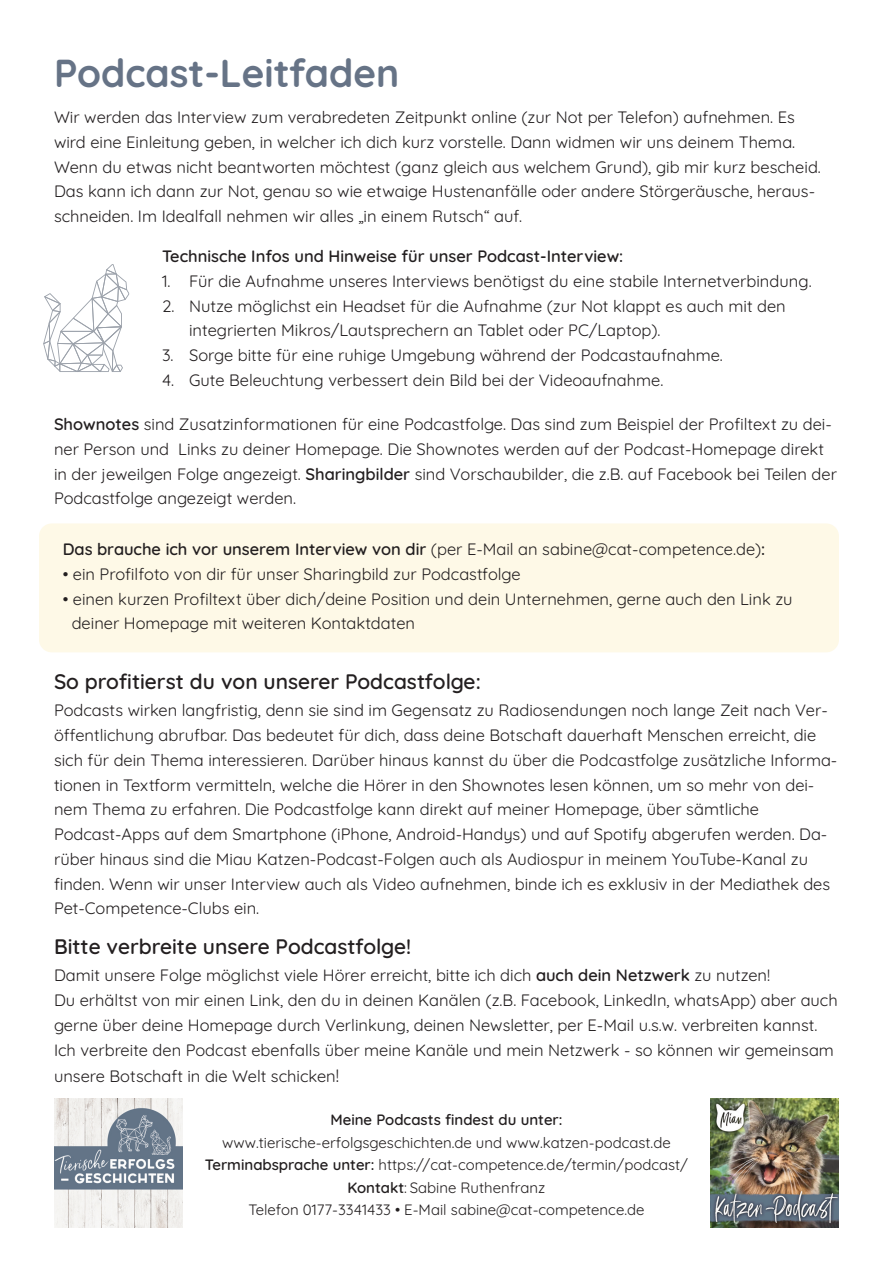
<style>
.page{position:relative;width:893px;height:1263px;background:#fff}
.page>*{position:absolute;margin:0;border:0;box-sizing:border-box;transform-origin:0 0}
.t1{font:700 39px "Quicksand";color:#667386}
.t2{font:600 21px "Quicksand";color:#231f20}
.t3{font:16.5px/24.8px "Quicksand";color:#231f20}
.t4{font:600 16.5px "Quicksand";color:#231f20}
.t5{font:15px "Quicksand";color:#231f20}
.t6{font:600 15px "Quicksand";color:#231f20}
.s1{font-weight:600}
.s2{font-weight:400}
.s3{font-size:18px}
</style>
<div class="page">
<svg style="left:43px;top:264px;width:86px;height:108px"></svg>
<div style="left:39px;top:523px;width:800px;height:129px;background:#fef9e7;border-radius:13px"></div>
<img style="left:54px;top:1098px;width:129px;height:129px">
<img style="left:710px;top:1098px;width:129px;height:129px">
<p class="t1" style="left:54px;top:48px;width:347px">Podcast-Leitfaden</p>
<p class="t3" style="left:54px;top:105px;width:768px">Wir werden das Interview zum verabredeten Zeitpunkt online (zur Not per Telefon) aufnehmen. Es wird eine Einleitung geben, in welcher ich dich kurz vorstelle. Dann widmen wir uns deinem Thema.<br>Wenn du etwas nicht beantworten möchtest (ganz gleich aus welchem Grund), gib mir kurz bescheid.<br>Das kann ich dann zur Not, genau so wie etwaige Hustenanfälle oder andere Störgeräusche, heraus&shy;schneiden. Im Idealfall nehmen wir alles „in einem Rutsch“ auf.</p>
<p class="t4" style="left:162px;top:246px;width:463px">Technische Infos und Hinweise für unser Podcast-Interview:</p>
<p class="t3" style="left:162px;top:268px;width:651px">1. Für die Aufnahme unseres Interviews benötigst du eine stabile Internetverbindung.</p>
<p class="t3" style="left:162px;top:293px;width:625px">2. Nutze möglichst ein Headset für die Aufnahme (zur Not klappt es auch mit den</p>
<p class="t3" style="left:189px;top:318px;width:473px">integrierten Mikros/Lautsprechern an Tablet oder PC/Laptop).</p>
<p class="t3" style="left:162px;top:343px;width:562px">3. Sorge bitte für eine ruhige Umgebung während der Podcastaufnahme.</p>
<p class="t3" style="left:162px;top:367px;width:503px">4. Gute Beleuchtung verbessert dein Bild bei der Videoaufnahme.</p>
<p class="t3" style="left:54px;top:411px;width:785px"><span class="s1">Shownotes</span> sind Zusatzinformationen für eine Podcastfolge. Das sind zum Beispiel der Profiltext zu dei&shy;ner Person und Links zu deiner Homepage. Die Shownotes werden auf der Podcast-Homepage direkt in der jeweilgen Folge angezeigt. <span class="s1">Sharingbilder</span> sind Vorschaubilder, die z.B. auf Facebook bei Teilen der Podcastfolge angezeigt werden.</p>
<p class="t4" style="left:63px;top:538px;width:704px">Das brauche ich vor unserem Interview von dir <span class="s2">(per E-Mail an sabine@cat-competence.de)</span>:</p>
<p class="t3" style="left:63px;top:561px;width:459px">• ein Profilfoto von dir für unser Sharingbild zur Podcastfolge</p>
<p class="t3" style="left:63px;top:586px;width:731px">• einen kurzen Profiltext über dich/deine Position und dein Unternehmen, gerne auch den Link zu</p>
<p class="t3" style="left:72px;top:611px;width:345px">deiner Homepage mit weiteren Kontaktdaten</p>
<p class="t2" style="left:54px;top:668px;width:428px">So profitierst du von unserer Podcastfolge:</p>
<p class="t3" style="left:54px;top:698px;width:785px">Podcasts wirken langfristig, denn sie sind im Gegensatz zu Radiosendungen noch lange Zeit nach Ver&shy;öffentlichung abrufbar. Das bedeutet für dich, dass deine Botschaft dauerhaft Menschen erreicht, die sich für dein Thema interessieren. Darüber hinaus kannst du über die Podcastfolge zusätzliche Informa&shy;tionen in Textform vermitteln, welche die Hörer in den Shownotes lesen können, um so mehr von dei&shy;nem Thema zu erfahren. Die Podcastfolge kann direkt auf meiner Homepage, über sämtliche Podcast-Apps auf dem Smartphone (iPhone, Android-Handys) und auf Spotify abgerufen werden. Da&shy;rüber hinaus sind die Miau Katzen-Podcast-Folgen auch als Audiospur in meinem YouTube-Kanal zu</p>
<p class="t3" style="left:54px;top:871px;width:778px">finden. Wenn wir unser Interview auch als Video aufnehmen, binde ich es exklusiv in der Mediathek des<br>Pet-Competence-Clubs ein.</p>
<p class="t2" style="left:54px;top:933px;width:359px">Bitte verbreite unsere Podcastfolge!</p>
<p class="t3" style="left:54px;top:963px;width:785px">Damit unsere Folge möglichst viele Hörer erreicht, bitte ich dich <span class="s1">auch dein Netzwerk</span> zu nutzen!<br>Du erhältst von mir einen Link, den du in deinen Kanälen (z.B. Facebook, LinkedIn, whatsApp) aber auch gerne über deine Homepage durch Verlinkung, deinen Newsletter, per E-Mail u.s.w. verbreiten kannst.<br>Ich verbreite den Podcast ebenfalls über meine Kanäle und mein Netzwerk - so können wir gemeinsam</p>
<p class="t3" style="left:54px;top:1063px;width:287px">unsere Botschaft in die Welt schicken<span class="s3">!</span></p>
<p class="t6" style="left:330px;top:1110px;width:234px">Meine Podcasts findest du unter:</p>
<p class="t5" style="left:222px;top:1132px;width:450px">www.tierische-erfolgsgeschichten.de und www.katzen-podcast.de</p>
<p class="t5" style="left:205px;top:1155px;width:485px"><span class="s1">Terminabsprache unter:</span> https://cat-competence.de/termin/podcast/</p>
<p class="t5" style="left:347px;top:1177px;width:199px"><span class="s1">Kontakt</span>: Sabine Ruthenfranz</p>
<p class="t5" style="left:249px;top:1200px;width:397px">Telefon 0177-3341433 • E-Mail sabine@cat-competence.de</p>
</div>
